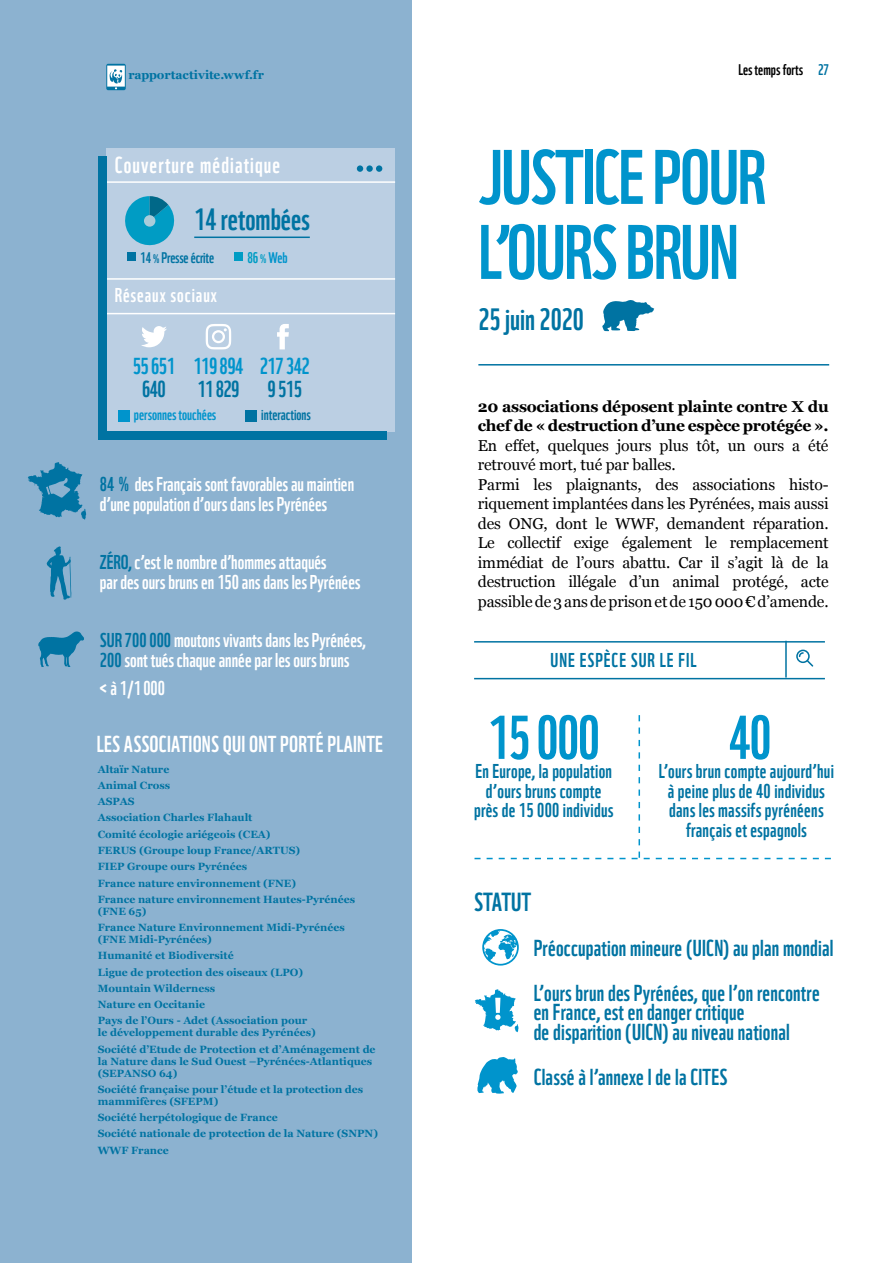
<style>
.page{position:relative;width:893px;height:1263px;background:#fff}
.page>*{position:absolute;margin:0;border:0;box-sizing:border-box;transform-origin:0 0}
.t1{font:75px/75px "WWF";letter-spacing:-.02em;color:#0094cc}
.t2{font:60px "WWF";color:#0094cc}
.t3{font:30px "WWF";color:#0073a2}
.t4{font:25.5px "WWF";color:#0073a2}
.t5{font:22.5px/45px "WWF";letter-spacing:.01em;color:#0073a2}
.t6{font:22.5px "WWF";letter-spacing:.01em;color:#fff}
.t7{font:22.5px "WWF";letter-spacing:.05em;color:#fff}
.t8{font:22.5px "WWF";letter-spacing:-.025em;color:#0094cc}
.t9{font:19.5px/19.5px "WWF";color:#fff}
.t10{font:19.5px/19.5px "WWF";letter-spacing:.015em;color:#0073a2;text-align:center}
.t11{font:19.5px "WWF";letter-spacing:.05em;color:#0073a2}
.t12{font:19.5px "WWF";letter-spacing:.05em;color:#fff}
.t13{font:15.75px/19.5px "Georgia";letter-spacing:-.01em;color:#000}
.t14{font:700 15.75px/19.5px "Georgia";letter-spacing:-.02em;color:#000}
.t15{font:15px "WWF";letter-spacing:-.01em;color:#0073a2}
.t16{font:15px "WWF";color:#0094cc}
.t17{font:15px "WWF";color:#000}
.t18{font:700 12px "Georgia";letter-spacing:-.005em;color:#0073a2}
.t19{font:700 10.5px/16.2px "Georgia";color:#0073a2}
.s1{color:#0073a2}
.s2{font-size:12px}
.s3{color:#009cc4}
.s4{font-size:12px;color:#009cc4}
</style>
<div class="page">
<div style="left:0;top:0;width:411px;height:1263px;background:#8cb2d0"></div>
<svg style="left:106px;top:64px;width:20px;height:26px"></svg>
<hr style="left:478px;top:364px;width:351px;height:1px;background:#0073a2">
<div style="left:106px;top:148px;width:289px;height:284px;background:#bbcfe3"></div>
<hr style="left:106px;top:181px;width:289px;height:2px;background:#fff">
<div style="left:357px;top:165px;width:6px;height:7px;background:#0073a2;border-radius:50%"></div>
<div style="left:366px;top:165px;width:7px;height:7px;background:#0073a2;border-radius:50%"></div>
<div style="left:376px;top:165px;width:6px;height:7px;background:#0073a2;border-radius:50%"></div>
<hr style="left:106px;top:313px;width:289px;height:1px;background:#fff">
<hr style="left:106px;top:278px;width:289px;height:2px;background:#fff">
<div style="left:98px;top:157px;width:8px;height:283px;background:#0073a2"></div>
<div style="left:98px;top:432px;width:289px;height:8px;background:#0073a2"></div>
<hr style="left:194px;top:237px;width:116px;height:1px;background:#0073a2">
<div style="left:128px;top:253px;width:8px;height:8px;background:#0073a2"></div>
<div style="left:235px;top:253px;width:8px;height:8px;background:#009cc4"></div>
<svg style="left:206px;top:324px;width:25px;height:25px"></svg>
<svg style="left:277px;top:324px;width:12px;height:25px"></svg>
<svg style="left:141px;top:326px;width:26px;height:21px"></svg>
<div style="left:118px;top:410px;width:12px;height:12px;background:#0094cc"></div>
<div style="left:245px;top:410px;width:12px;height:12px;background:#0073a2"></div>
<svg style="left:477px;top:1057px;width:41px;height:37px"></svg>
<hr style="left:474px;top:641px;width:351px;height:2px;background:#0073a2">
<hr style="left:785px;top:641px;width:2px;height:36px;background:#0073a2">
<hr style="left:474px;top:678px;width:351px;height:1px;background:#0073a2">
<svg style="left:796px;top:650px;width:17px;height:17px"></svg>
<svg style="left:474px;top:715px;width:357px;height:144px"></svg>
<svg style="left:482px;top:929px;width:37px;height:36px"></svg>
<svg style="left:474px;top:989px;width:44px;height:43px"></svg>
<svg style="left:602px;top:300px;width:52px;height:31px"></svg>
<svg style="left:28px;top:462px;width:58px;height:58px"></svg>
<svg style="left:47px;top:546px;width:24px;height:54px"></svg>
<svg style="left:38px;top:631px;width:46px;height:36px"></svg>
<svg style="left:125px;top:196px;width:50px;height:50px"></svg>
<div style="left:144px;top:215px;width:11px;height:12px;background:#aaccda;border-radius:50%"></div>
<p class="t18" style="left:128px;top:66px;width:137px">rapportactivite.wwf.fr</p>
<h3 class="t17" style="left:738px;top:57px;width:92px">Les temps forts <span class="s1">27</span></h3>
<h3 class="t7" style="left:115px;top:147px;width:167px">Couverture médiatique</h3>
<h3 class="t3" style="left:194px;top:196px;width:117px">14 retombées</h3>
<h3 class="t15" style="left:140px;top:246px;width:75px">14 <span class="s2">%</span> Presse écrite</h3>
<h3 class="t16" style="left:247px;top:246px;width:42px"><span class="s3">86</span> <span class="s4">%</span> Web</h3>
<h3 class="t12" style="left:115px;top:280px;width:104px">Réseaux sociaux</h3>
<h1 class="t1" style="left:478px;top:132px;width:289px">JUSTICE POUR<br>L’OURS BRUN</h1>
<h3 class="t3" style="left:478px;top:296px;width:107px">25 juin 2020</h3>
<h3 class="t8" style="left:133px;top:348px;width:44px">55 651</h3>
<h3 class="t5" style="left:142px;top:364px;width:25px">640</h3>
<h3 class="t8" style="left:193px;top:348px;width:51px">119 894</h3>
<h3 class="t5" style="left:197px;top:364px;width:44px">11 829</h3>
<h3 class="t16" style="left:134px;top:403px;width:84px">personnes touchées</h3>
<h3 class="t15" style="left:261px;top:403px;width:51px">interactions</h3>
<h3 class="t14" style="left:478px;top:395px;width:352px">20 associations déposent plainte contre X du chef de « destruction d’une espèce protégée ».</h3>
<p class="t13" style="left:478px;top:436px;width:352px">En effet, quelques jours plus tôt, un ours a été retrouvé mort, tué par balles.<br>Parmi les plaignants, des associations histo&shy;riquement implantées dans les Pyrénées, mais aussi des ONG, dont le WWF, demandent réparation.<br>Le collectif exige également le remplacement immédiat de l’ours abattu. Car il s’agit là de la destruction illégale d’un animal protégé, acte passible de 3 ans de prison et de 150 000 € d’amende.</p>
<h3 class="t11" style="left:551px;top:645px;width:147px">UNE ESPÈCE SUR LE FIL</h3>
<h3 class="t8" style="left:260px;top:348px;width:51px">217 342</h3>
<h3 class="t5" style="left:268px;top:364px;width:36px">9 515</h3>
<h3 class="t9" style="left:100px;top:472px;width:256px"><span class="s1">84 %</span> des Français sont favorables au maintien d’une population d’ours dans les Pyrénées</h3>
<h3 class="t9" style="left:100px;top:550px;width:262px"><span class="s1">ZÉRO,</span> c’est le nombre d’hommes attaqués<br>par des ours bruns en 150 ans dans les Pyrénées</h3>
<h3 class="t9" style="left:100px;top:628px;width:267px"><span class="s1">SUR 700 000</span> moutons vivants dans les Pyrénées,<br><span class="s1">200</span> sont tués chaque année par les ours bruns</h3>
<h3 class="t9" style="left:100px;top:676px;width:67px">&lt; à 1/1000</h3>
<h3 class="t6" style="left:97px;top:726px;width:287px">LES ASSOCIATIONS QUI ONT PORTÉ PLAINTE</h3>
<p class="t19" style="left:98px;top:760px;width:259px">Altaïr Nature<br>Animal Cross<br>ASPAS<br>Association Charles Flahault<br>Comité écologie ariégeois (CEA)<br>FERUS (Groupe loup France/ARTUS)<br>FIEP Groupe ours Pyrénées<br>France nature environnement (FNE)<br>France nature environnement Hautes-Pyrénées</p>
<p class="t19" style="left:98px;top:902px;width:249px">(FNE 65)<br>France Nature Environnement Midi-Pyrénées</p>
<p class="t19" style="left:98px;top:931px;width:211px">(FNE Midi-Pyrénées)<br>Humanité et Biodiversité<br>Ligue de protection des oiseaux (LPO)<br>Mountain Wilderness<br>Nature en Occitanie<br>Pays de l’Ours - Adet (Association pour</p>
<p class="t19" style="left:98px;top:1024px;width:279px">le développement durable des Pyrénées)<br>Société d’Etude de Protection et d’Aménagement de</p>
<p class="t19" style="left:98px;top:1054px;width:276px;line-height:12px">la Nature dans le Sud Ouest –Pyrénées-Atlantiques (SEPANSO 64)</p>
<p class="t19" style="left:98px;top:1083px;width:267px;line-height:12px">Société française pour l’étude et la protection des mammifères (SFEPM)</p>
<p class="t19" style="left:98px;top:1109px;width:282px">Société herpétologique de France<br>Société nationale de protection de la Nature (SNPN)<br>WWF France</p>
<h2 class="t2" style="left:487px;top:690px;width:114px">15 000</h2>
<h3 class="t10" style="left:474px;top:760px;width:141px">En Europe, la population d’ours bruns compte près de 15 000 individus</h3>
<h2 class="t2" style="left:729px;top:690px;width:44px">40</h2>
<h3 class="t10" style="left:659px;top:760px;width:177px">L’ours brun compte aujourd’hui à peine plus de 40 individus dans les massifs pyrénéens français et espagnols</h3>
<h3 class="t4" style="left:474px;top:881px;width:59px">STATUT</h3>
<h3 class="t5" style="left:534px;top:923px;width:301px">Préoccupation mineure (UICN) au plan mondial<br>L’ours brun des Pyrénées, que l’on rencontre</h3>
<h3 class="t5" style="left:534px;top:1000px;width:258px;line-height:19.5px">en France, est en danger critique<br>de disparition (UICN) au niveau national</h3>
<h3 class="t5" style="left:534px;top:1052px;width:195px">Classé à l’annexe I de la CITES</h3>
</div>
